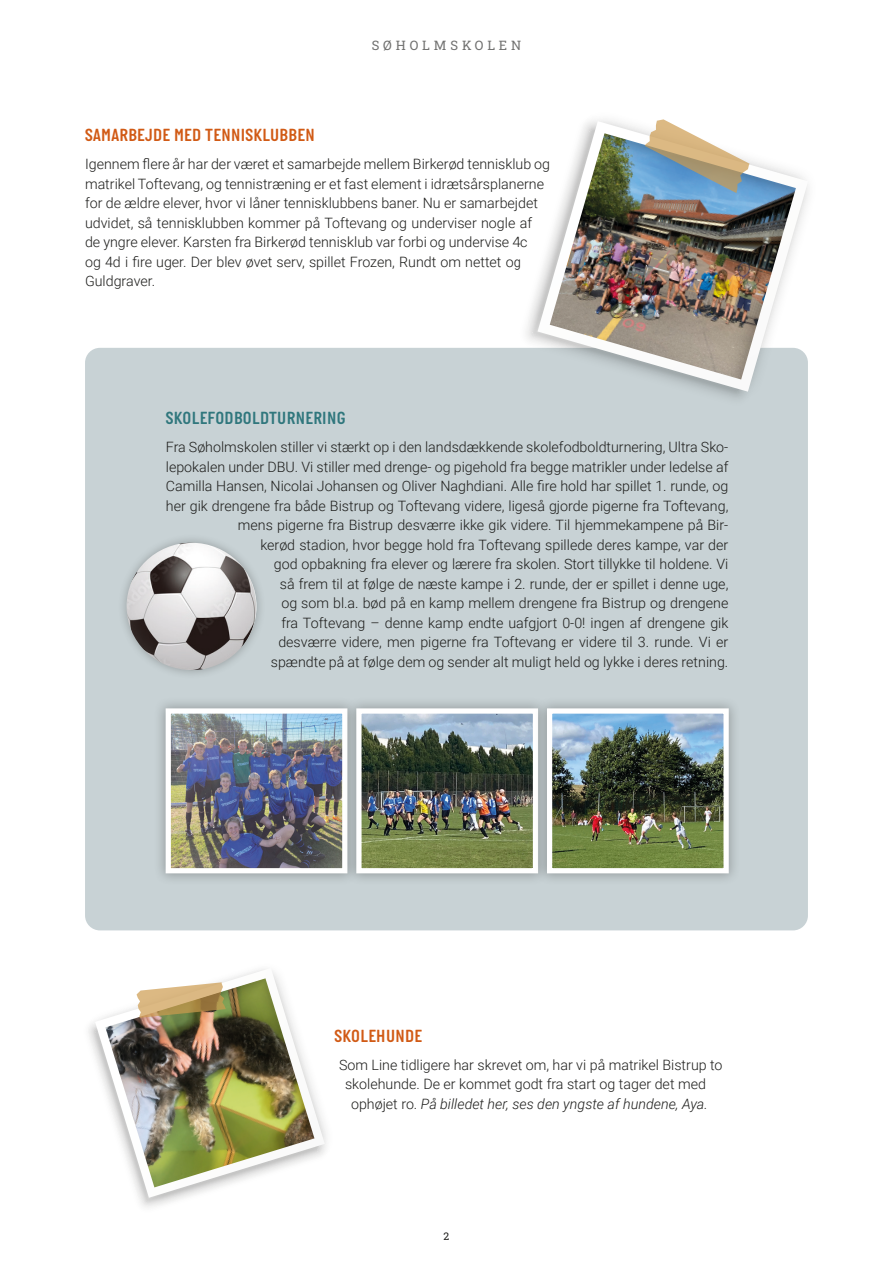
<style>
.page{position:relative;width:893px;height:1263px;background:#fff}
.page>*{position:absolute;margin:0;border:0;box-sizing:border-box;transform-origin:0 0}
.Mellemrubrik{font:600 18px "Italian Plate No 1";letter-spacing:.02em;color:#d15a15}
.Mellemrubrik-2{font:600 18px "Italian Plate No 1";letter-spacing:.02em;color:#30777d}
.Brød{font:300 14.25px/19.5px "Roboto";color:#1d1d1b}
.Brød-2{font:italic 300 14.25px "Roboto";color:#1d1d1b}
.t1{font:13.05px "Roboto Slab";letter-spacing:.3em;color:#70706f}
.t2{font:10.5px "Roboto Slab";color:#1d1d1b}
.s1{font-style:normal}
</style>
<div class="page">
<div style="left:85px;top:348px;width:723px;height:582px;background:#c8d2d5;border-radius:15px"></div>
<svg style="left:526px;top:120px;width:283px;height:279px"></svg>
<img style="left:538px;top:121px;width:270px;height:271px">
<svg style="left:645px;top:119px;width:105px;height:74px"></svg>
<div style="left:153px;top:696px;width:207px;height:189px;background:#1d1d1b;opacity:.3"></div>
<div style="left:344px;top:696px;width:206px;height:189px;background:#c0cacc"></div>
<div style="left:535px;top:696px;width:206px;height:189px;background:#1d1d1b;opacity:.3"></div>
<img style="left:163px;top:706px;width:568px;height:170px">
<div style="left:117px;top:533px;width:149px;height:147px;background:#1d1d1b;opacity:.3"></div>
<img style="left:127px;top:543px;width:130px;height:127px">
<svg style="left:88px;top:1023px;width:239px;height:184px"></svg>
<img style="left:95px;top:969px;width:230px;height:229px">
<svg style="left:137px;top:982px;width:89px;height:36px;background:#c7af7f"></svg>
<p class="t1" style="left:372px;top:36px;width:151px">SØHOLMSKOLEN</p>
<p class="Mellemrubrik" style="left:85px;top:125px;width:231px">SAMARBEJDE MED TENNISKLUBBEN</p>
<p class="Brød" style="left:85px;top:154px;width:467px">Igennem flere år har der været et samarbejde mellem Birkerød tennisklub og matrikel Toftevang, og tennistræning er et fast element i idrætsårsplanerne for de ældre elever, hvor vi låner tennisklubbens baner. Nu er samarbejdet udvidet, så tennisklubben kommer på Toftevang og underviser nogle af de yngre elever. Karsten fra Birkerød tennisklub var forbi og undervise 4c<br>og 4d i fire uger. Der blev øvet serv, spillet Frozen, Rundt om nettet og Guldgraver.</p>
<p class="Mellemrubrik-2" style="left:166px;top:409px;width:181px">SKOLEFODBOLDTURNERING</p>
<p class="Brød" style="left:166px;top:437px;width:564px;text-align:right">Fra Søholmskolen stiller vi stærkt op i den landsdækkende skolefodboldturnering, Ultra Sko&shy;lepokalen under DBU. Vi stiller med drenge- og pigehold fra begge matrikler under ledelse af Camilla Hansen, Nicolai Johansen og Oliver Naghdiani. Alle fire hold har spillet 1. runde, og her gik drengene fra både Bistrup og Toftevang videre, ligeså gjorde pigerne fra Toftevang, mens pigerne fra Bistrup desværre ikke gik videre. Til hjemmekampene på Bir-<br>kerød stadion, hvor begge hold fra Toftevang spillede deres kampe, var der<br>god opbakning fra elever og lærere fra skolen. Stort tillykke til holdene. Vi<br>så frem til at følge de næste kampe i 2. runde, der er spillet i denne uge,<br>og som bl.a. bød på en kamp mellem drengene fra Bistrup og drengene<br>fra Toftevang – denne kamp endte uafgjort 0-0! ingen af drengene gik<br>desværre videre, men pigerne fra Toftevang er videre til 3. runde. Vi er<br>spændte på at følge dem og sender alt muligt held og lykke i deres retning.</p>
<p class="Mellemrubrik" style="left:335px;top:1026px;width:89px">SKOLEHUNDE</p>
<p class="Brød" style="left:339px;top:1054px;width:385px">Som Line tidligere har skrevet om, har vi på matrikel Bistrup to</p>
<p class="Brød" style="left:345px;top:1074px;width:362px">skolehunde. De er kommet godt fra start og tager det med</p>
<p class="Brød-2" style="left:351px;top:1094px;width:358px"><span class="s1">ophøjet ro.</span> På billedet her, ses den yngste af hundene, Aya.</p>
<p class="t2" style="left:444px;top:1229px;width:7px">2</p>
</div>
